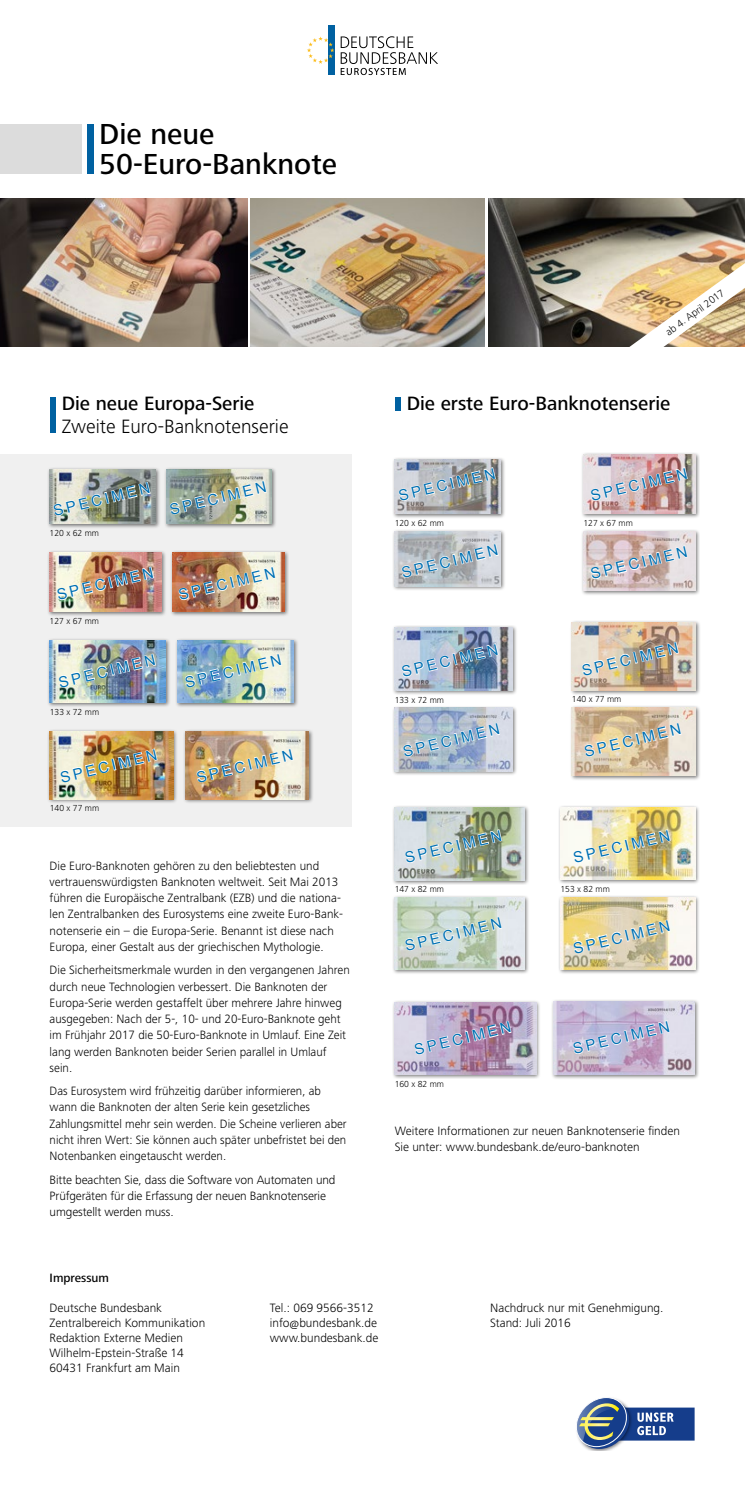
<style>
.page{position:relative;width:745px;height:1489px;background:#fff}
.page>*{position:absolute;margin:0;border:0;box-sizing:border-box;transform-origin:0 0}
.t1{font:500 30px/29.6px "Frutiger Next LTCE";color:#000}
.t2{font:500 20px "Frutiger Next LTCE";color:#000}
.t3{font:300 20px "Frutiger Next LTCE";color:#000}
.t4{font:15.12px "Arial Unicode MS";color:#0070b2}
.t5{font:300 12.5px/16.2px "Frutiger Next LTCE";color:#000}
.t6{font:500 12.5px "Frutiger Next LTCE";color:#000}
.t7{font:300 10.62px "Frutiger Next LTCE";color:#000}
.t8{font:300 9px "Frutiger Next LTCE";color:#000}
</style>
<div class="page">
<div style="left:328px;top:25px;width:6px;height:50px;background:#0061a1"></div>
<svg style="left:307px;top:36px;width:27px;height:28px"></svg>
<svg style="left:340px;top:36px;width:98px;height:39px"></svg>
<div style="left:0;top:124px;width:81px;height:50px;background:#dcdcdc"></div>
<div style="left:87px;top:124px;width:6px;height:50px;background:#0061a1"></div>
<div style="left:50px;top:397px;width:5px;height:36px;background:#0061a1"></div>
<div style="left:394px;top:397px;width:6px;height:13px;background:#0061a1"></div>
<div style="left:392px;top:456px;width:113px;height:62px;background:#000;opacity:.54"></div>
<img style="left:394px;top:459px;width:106px;height:55px">
<div style="left:392px;top:529px;width:113px;height:62px;background:#000;opacity:.54"></div>
<img style="left:394px;top:531px;width:106px;height:55px">
<div style="left:580px;top:452px;width:119px;height:67px;background:#000;opacity:.54"></div>
<img style="left:583px;top:455px;width:111px;height:59px">
<div style="left:580px;top:529px;width:119px;height:66px;background:#000;opacity:.54"></div>
<img style="left:583px;top:531px;width:111px;height:59px">
<div style="left:392px;top:625px;width:125px;height:70px;background:#000;opacity:.52"></div>
<img style="left:394px;top:627px;width:118px;height:63px">
<div style="left:392px;top:705px;width:125px;height:71px;background:#000;opacity:.54"></div>
<img style="left:394px;top:708px;width:118px;height:63px">
<div style="left:392px;top:999px;width:148px;height:80px;background:#000;opacity:.54"></div>
<img style="left:394px;top:1002px;width:141px;height:72px">
<div style="left:550px;top:999px;width:149px;height:80px;background:#000;opacity:.54"></div>
<img style="left:552px;top:1001px;width:142px;height:73px">
<div style="left:557px;top:805px;width:142px;height:79px;background:#000;opacity:.54"></div>
<img style="left:560px;top:807px;width:134px;height:72px">
<div style="left:557px;top:895px;width:142px;height:79px;background:#000;opacity:.54"></div>
<img style="left:560px;top:897px;width:134px;height:72px">
<div style="left:392px;top:805px;width:137px;height:79px;background:#000;opacity:.54"></div>
<img style="left:394px;top:807px;width:130px;height:73px">
<div style="left:392px;top:895px;width:137px;height:80px;background:#000;opacity:.54"></div>
<img style="left:394px;top:897px;width:130px;height:72px">
<div style="left:569px;top:619px;width:131px;height:76px;background:#000;opacity:.54"></div>
<img style="left:571px;top:622px;width:123px;height:68px">
<div style="left:569px;top:705px;width:131px;height:75px;background:#000;opacity:.54"></div>
<img style="left:571px;top:708px;width:123px;height:67px">
<div style="left:0;top:455px;width:351px;height:371px;background:#f0f0f0"></div>
<img style="left:251px;top:199px;width:233px;height:148px">
<img style="left:0;top:199px;width:247px;height:148px">
<img style="left:488px;top:199px;width:256px;height:148px">
<img style="left:586px;top:1448px;width:29px;height:2px">
<svg style="left:576px;top:1397px;width:118px;height:51px"></svg>
<img style="left:627px;top:263px;width:117px;height:84px">
<div style="left:47px;top:466px;width:113px;height:62px;background:#000;opacity:.54"></div>
<img style="left:50px;top:469px;width:105px;height:54px">
<div style="left:163px;top:466px;width:114px;height:62px;background:#000;opacity:.54"></div>
<img style="left:166px;top:469px;width:105px;height:55px">
<div style="left:47px;top:550px;width:119px;height:66px;background:#000;opacity:.54"></div>
<img style="left:50px;top:552px;width:111px;height:59px">
<div style="left:169px;top:550px;width:120px;height:66px;background:#000;opacity:.54"></div>
<img style="left:172px;top:552px;width:112px;height:59px">
<div style="left:47px;top:637px;width:124px;height:70px;background:#000;opacity:.54"></div>
<img style="left:50px;top:640px;width:116px;height:62px">
<div style="left:175px;top:637px;width:123px;height:70px;background:#000;opacity:.54"></div>
<img style="left:177px;top:640px;width:116px;height:62px">
<div style="left:47px;top:728px;width:131px;height:76px;background:#000;opacity:.54"></div>
<img style="left:50px;top:731px;width:123px;height:68px">
<div style="left:182px;top:728px;width:131px;height:76px;background:#000;opacity:.54"></div>
<img style="left:185px;top:731px;width:123px;height:68px">
<svg style="left:169px;top:466px;width:98px;height:49px"></svg>
<svg style="left:397px;top:456px;width:99px;height:46px"></svg>
<img style="left:589px;top:452px;width:99px;height:50px">
<svg style="left:400px;top:529px;width:99px;height:49px"></svg>
<svg style="left:402px;top:706px;width:98px;height:51px"></svg>
<img style="left:400px;top:626px;width:99px;height:52px">
<svg style="left:403px;top:900px;width:99px;height:51px"></svg>
<svg style="left:403px;top:812px;width:99px;height:52px"></svg>
<svg style="left:572px;top:903px;width:99px;height:51px"></svg>
<svg style="left:413px;top:1004px;width:99px;height:51px"></svg>
<svg style="left:571px;top:1003px;width:99px;height:52px"></svg>
<svg style="left:589px;top:529px;width:99px;height:51px"></svg>
<img style="left:580px;top:625px;width:99px;height:51px">
<svg style="left:583px;top:706px;width:99px;height:51px"></svg>
<img style="left:572px;top:812px;width:99px;height:52px">
<img style="left:177px;top:550px;width:99px;height:51px">
<img style="left:184px;top:637px;width:99px;height:51px">
<img style="left:56px;top:550px;width:99px;height:51px">
<img style="left:58px;top:637px;width:99px;height:51px">
<img style="left:59px;top:732px;width:99px;height:51px">
<img style="left:195px;top:732px;width:99px;height:51px">
<img style="left:52px;top:466px;width:99px;height:51px">
<h1 class="t1" style="left:99px;top:119px;width:239px">Die neue<br>50-Euro-Banknote</h1>
<h2 class="t2" style="left:62px;top:392px;width:194px">Die neue Europa-Serie</h2>
<h2 class="t3" style="left:62px;top:415px;width:228px">Zweite Euro-Banknotenserie</h2>
<p class="t4" style="left:51px;top:500px;width:100px;rotate:-14deg">SPECIMEN</p>
<p class="t8" style="left:50px;top:528px;width:51px">120 x 62 mm</p>
<p class="t4" style="left:54px;top:585px;width:100px;rotate:-14deg">SPECIMEN</p>
<p class="t8" style="left:50px;top:616px;width:51px">127 x 67 mm</p>
<p class="t4" style="left:56px;top:672px;width:100px;rotate:-14deg">SPECIMEN</p>
<p class="t8" style="left:50px;top:707px;width:51px">133 x 72 mm</p>
<p class="t4" style="left:167px;top:499px;width:100px;rotate:-14deg">SPECIMEN</p>
<p class="t4" style="left:176px;top:585px;width:100px;rotate:-14deg">SPECIMEN</p>
<p class="t4" style="left:182px;top:672px;width:100px;rotate:-14deg">SPECIMEN</p>
<p class="t4" style="left:58px;top:767px;width:100px;rotate:-14deg">SPECIMEN</p>
<p class="t4" style="left:194px;top:767px;width:100px;rotate:-14deg">SPECIMEN</p>
<p class="t8" style="left:50px;top:803px;width:51px">140 x 77 mm</p>
<p class="t5" style="left:50px;top:857px;width:295px">Die Euro-Banknoten gehören zu den beliebtesten und vertrauenswürdigsten Banknoten weltweit. Seit Mai 2013 führen die Europäische Zentralbank (EZB) und die nationa&shy;len Zentralbanken des Eurosystems eine zweite Euro-Bank&shy;notenserie ein – die Europa-Serie. Benannt ist diese nach Europa, einer Gestalt aus der griechischen Mythologie.</p>
<p class="t5" style="left:50px;top:962px;width:301px">Die Sicherheitsmerkmale wurden in den vergangenen Jahren durch neue Technologien verbessert. Die Banknoten der Europa-Serie werden gestaffelt über mehrere Jahre hinweg ausgegeben: Nach der 5-, 10- und 20-Euro-Banknote geht im Frühjahr 2017 die 50-Euro-Banknote in Umlauf. Eine Zeit lang werden Banknoten beider Serien parallel in Umlauf sein.</p>
<p class="t5" style="left:50px;top:1082px;width:298px">Das Eurosystem wird frühzeitig darüber informieren, ab wann die Banknoten der alten Serie kein gesetzliches Zahlungsmittel mehr sein werden. Die Scheine verlieren aber nicht ihren Wert: Sie können auch später unbefristet bei den Notenbanken eingetauscht werden.</p>
<p class="t5" style="left:50px;top:1171px;width:287px">Bitte beachten Sie, dass die Software von Automaten und<br>Prüfgeräten für die Erfassung der neuen Banknotenserie umgestellt werden muss.</p>
<p class="t7" style="left:662px;top:328px;width:71px;rotate:-36deg">ab 4. April 2017</p>
<h2 class="t2" style="left:406px;top:392px;width:265px">Die erste Euro-Banknotenserie</h2>
<p class="t4" style="left:396px;top:485px;width:100px;rotate:-14deg">SPECIMEN</p>
<p class="t4" style="left:588px;top:485px;width:100px;rotate:-14deg">SPECIMEN</p>
<p class="t8" style="left:394px;top:518px;width:51px">120 x 62 mm</p>
<p class="t8" style="left:583px;top:518px;width:51px">127 x 67 mm</p>
<p class="t4" style="left:399px;top:562px;width:100px;rotate:-14deg">SPECIMEN</p>
<p class="t4" style="left:588px;top:564px;width:100px;rotate:-14deg">SPECIMEN</p>
<p class="t4" style="left:399px;top:661px;width:100px;rotate:-14deg">SPECIMEN</p>
<p class="t4" style="left:579px;top:660px;width:100px;rotate:-14deg">SPECIMEN</p>
<p class="t8" style="left:394px;top:694px;width:51px">133 x 72 mm</p>
<p class="t8" style="left:571px;top:694px;width:51px">140 x 77 mm</p>
<p class="t4" style="left:400px;top:741px;width:100px;rotate:-14deg">SPECIMEN</p>
<p class="t4" style="left:581px;top:741px;width:100px;rotate:-14deg">SPECIMEN</p>
<p class="t4" style="left:402px;top:847px;width:100px;rotate:-14deg">SPECIMEN</p>
<p class="t4" style="left:570px;top:847px;width:100px;rotate:-14deg">SPECIMEN</p>
<p class="t8" style="left:394px;top:884px;width:51px">147 x 82 mm</p>
<p class="t8" style="left:560px;top:884px;width:51px">153 x 82 mm</p>
<p class="t4" style="left:402px;top:935px;width:100px;rotate:-14deg">SPECIMEN</p>
<p class="t4" style="left:570px;top:938px;width:100px;rotate:-14deg">SPECIMEN</p>
<p class="t4" style="left:411px;top:1039px;width:100px;rotate:-14deg">SPECIMEN</p>
<p class="t4" style="left:570px;top:1038px;width:100px;rotate:-14deg">SPECIMEN</p>
<p class="t8" style="left:394px;top:1078px;width:51px">160 x 82 mm</p>
<p class="t5" style="left:394px;top:1122px;width:287px">Weitere Informationen zur neuen Banknotenserie finden<br>Sie unter: www.bundesbank.de/euro-banknoten</p>
<p class="t6" style="left:50px;top:1270px;width:61px">Impressum</p>
<p class="t5" style="left:50px;top:1300px;width:157px;line-height:15px">Deutsche Bundesbank<br>Zentralbereich Kommunikation<br>Redaktion Externe Medien<br>Wilhelm-Epstein-Straße 14<br>60431 Frankfurt am Main</p>
<p class="t5" style="left:270px;top:1300px;width:110px;line-height:15px">Tel.: 069 9566-3512 info@bundesbank.de www.bundesbank.de</p>
<p class="t5" style="left:490px;top:1300px;width:175px;line-height:15px">Nachdruck nur mit Genehmigung.<br>Stand: Juli 2016</p>
</div>
